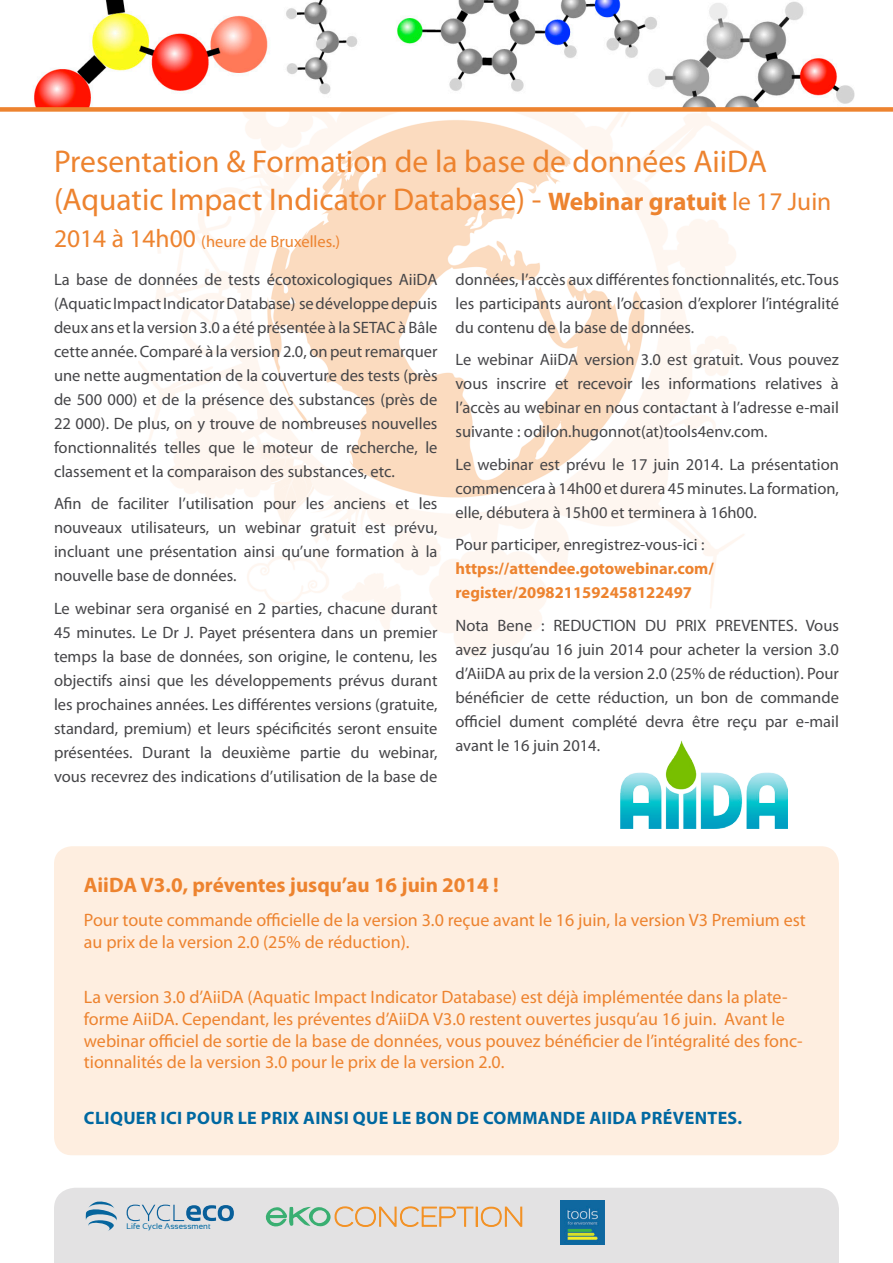
<style>
.page{position:relative;width:893px;height:1263px;background:#fff}
.page>*{position:absolute;margin:0;border:0;box-sizing:border-box;transform-origin:0 0}
.t1{font:31.5px/37.8px "Myriad Pro";color:#ed832f}
.t2{font:700 21px "Myriad Pro";color:#ed832f}
.t3{font:18px/21.6px "Myriad Pro";color:#ed832f}
.t4{font:700 18px "Myriad Pro";letter-spacing:.02em;color:#0068a1}
.t5{font:16.5px/24px "Myriad Pro";color:#454548;text-align:justify}
.t6{font:700 16.5px/24px "Myriad Pro";color:#ed832f}
.t7{font:16.5px "Myriad Pro";color:#ed832f}
.t8{font:8.1px "Sansation";color:#0068a1}
.s1{font-weight:700;font-size:25.5px}
.s2{font-size:25.5px}
</style>
<div class="page">
<img style="left:138px;top:112px;width:616px;height:544px">
<img style="left:34px;top:0;width:821px;height:107px">
<div style="left:0;top:107px;width:893px;height:5px;background:#ed832f"></div>
<div style="left:54px;top:846px;width:785px;height:309px;background:#feeee0;border-radius:18px"></div>
<img style="left:621px;top:740px;width:166px;height:88px">
<div style="left:54px;top:1188px;width:785px;height:75px;background:#e3e2e3"></div>
<svg style="left:261px;top:1201px;width:261px;height:30px;background:#d8d3c1"></svg>
<svg style="left:86px;top:1201px;width:31px;height:31px"></svg>
<svg style="left:127px;top:1204px;width:107px;height:27px;background:#b9c8d5"></svg>
<img style="left:560px;top:1200px;width:44px;height:44px">
<h1 class="t1" style="left:54px;top:142px;width:779px">Presentation &amp; Formation de la base de données AiiDA (Aquatic Impact Indicator Database) - <span class="s1">Webinar gratuit</span> <span class="s2">le 17 Juin</span></h1>
<p class="t7" style="left:54px;top:232px;width:288px"><span class="s2">2014 à 14h00</span> (heure de Bruxelles.)</p>
<p class="t5" style="left:54px;top:267px;width:385px">La base de données de tests écotoxicologiques AiiDA (Aquatic Impact Indicator Database) se développe depuis deux ans et la version 3.0 a été présentée à la SETAC à Bâle cette année. Comparé à la version 2.0, on peut remarquer une nette augmentation de la couverture des tests (près de 500 000) et de la présence des substances (près de 22 000). De plus, on y trouve de nombreuses nouvelles fonctionnalités telles que le moteur de recherche, le classement et la comparaison des substances, etc.</p>
<p class="t5" style="left:54px;top:491px;width:385px">Afin de faciliter l’utilisation pour les anciens et les nouveaux utilisateurs, un webinar gratuit est prévu, incluant une présentation ainsi qu’une formation à la nouvelle base de données.</p>
<p class="t5" style="left:54px;top:596px;width:385px">Le webinar sera organisé en 2 parties, chacune durant 45 minutes. Le Dr J. Payet présentera dans un premier temps la base de données, son origine, le contenu, les objectifs ainsi que les développements prévus durant les prochaines années. Les différentes versions (gratuite, standard, premium) et leurs spécificités seront ensuite présentées. Durant la deuxième partie du webinar, vous recevrez des indications d’utilisation de la base de</p>
<p class="t5" style="left:455px;top:267px;width:385px">données, l’accès aux différentes fonctionnalités, etc. Tous les participants auront l’occasion d’explorer l’intégralité du contenu de la base de données.</p>
<p class="t5" style="left:455px;top:347px;width:385px">Le webinar AiiDA version 3.0 est gratuit. Vous pouvez vous inscrire et recevoir les informations relatives à l’accès au webinar en nous contactant à l’adresse e-mail suivante : odilon.hugonnot(at)tools4env.com.</p>
<p class="t5" style="left:455px;top:452px;width:385px">Le webinar est prévu le 17 juin 2014. La présentation commencera à 14h00 et durera 45 minutes. La formation, elle, débutera à 15h00 et terminera à 16h00.</p>
<p class="t5" style="left:455px;top:532px;width:251px">Pour participer, enregistrez-vous-ici :</p>
<p class="t6" style="left:455px;top:556px;width:260px">https://attendee.gotowebinar.com/ register/2098211592458122497</p>
<p class="t5" style="left:455px;top:613px;width:385px">Nota Bene : REDUCTION DU PRIX PREVENTES. Vous avez jusqu’au 16 juin 2014 pour acheter la version 3.0 d’AiiDA au prix de la version 2.0 (25% de réduction). Pour bénéficier de cette réduction, un bon de commande officiel dument complété devra être reçu par e-mail avant le 16 juin 2014.</p>
<p class="t2" style="left:84px;top:871px;width:416px">AiiDA V3.0, préventes jusqu’au 16 juin 2014 !</p>
<p class="t3" style="left:84px;top:909px;width:723px">Pour toute commande officielle de la version 3.0 reçue avant le 16 juin, la version V3 Premium est au prix de la version 2.0 (25% de réduction).</p>
<p class="t3" style="left:84px;top:986px;width:720px">La version 3.0 d’AiiDA (Aquatic Impact Indicator Database) est déjà implémentée dans la plate&shy;forme AiiDA. Cependant, les préventes d’AiiDA V3.0 restent ouvertes jusqu’au 16 juin. Avant le webinar officiel de sortie de la base de données, vous pouvez bénéficier de l’intégralité des fonc&shy;tionnalités de la version 3.0 pour le prix de la version 2.0.</p>
<p class="t4" style="left:84px;top:1106px;width:660px">Cliquer ici pour le prix ainsi que le bon de commande AiiDA préventes.</p>
<p class="t8" style="left:126px;top:1222px;width:86px">Life Cycle Assessment</p>
</div>
